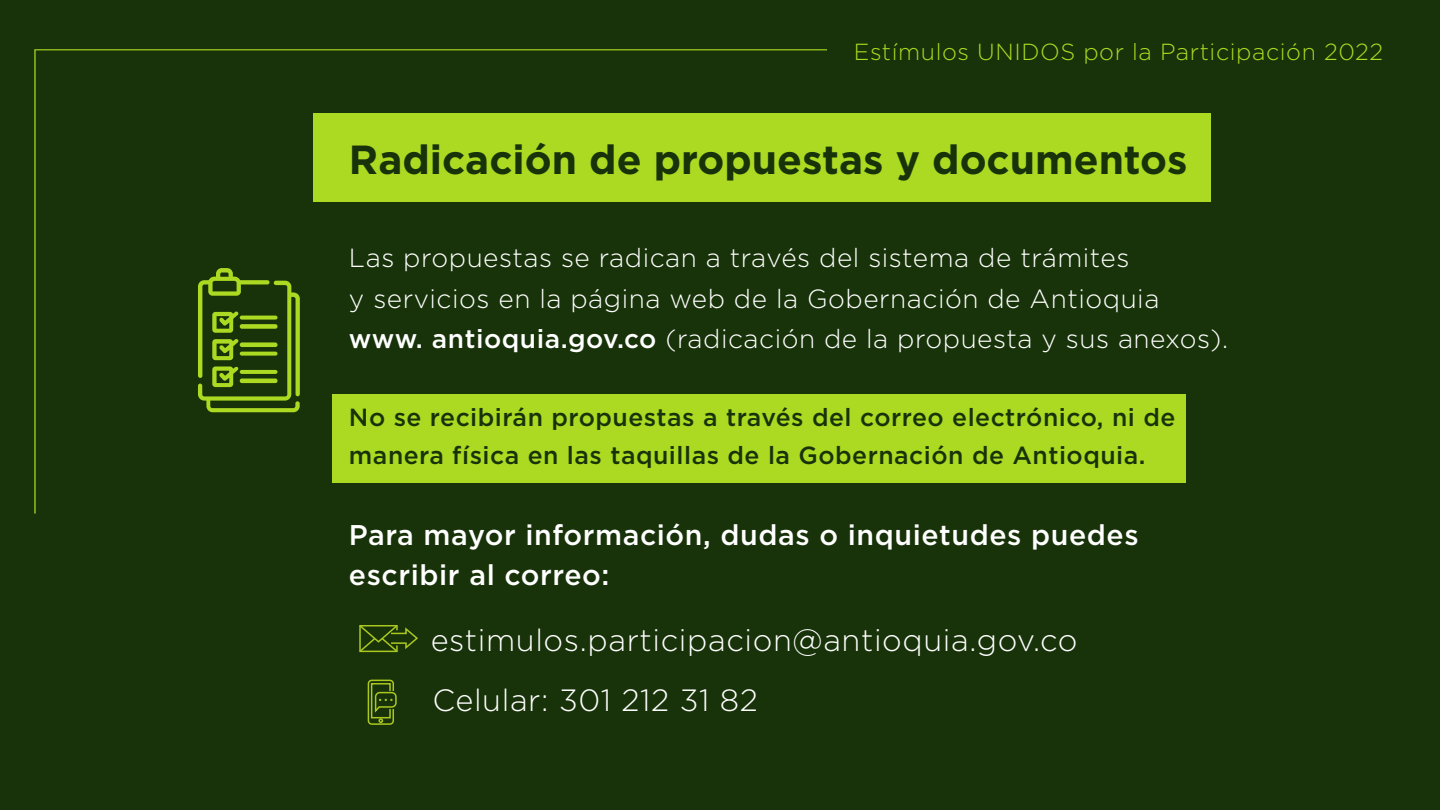
<style>
.page{position:relative;width:1440px;height:810px;background:#183309}
.page>*{position:absolute;margin:0;border:0;box-sizing:border-box;transform-origin:0 0}
.t1{font:700 40.65px "Gotham";color:#183309}
.t2{font:300 30.75px/59.5px "Gotham";letter-spacing:.02em;color:#fff}
.t3{font:500 28.5px/40.5px "Gotham";letter-spacing:.02em;color:#fff}
.t4{font:300 26.25px/40.5px "Gotham";letter-spacing:.02em;color:#fff}
.t5{font:500 24.75px/37.5px "Gotham";letter-spacing:.02em;color:#183309}
.t6{font:300 23.25px "Gotham";letter-spacing:.025em;color:#acda22}
.s1{font-weight:500}
</style>
<div class="page">
<div style="left:313px;top:113px;width:898px;height:89px;background:#acda22"></div>
<div style="left:332px;top:394px;width:854px;height:89px;background:#acda22"></div>
<svg style="left:34px;top:49px;width:793px;height:465px"></svg>
<svg style="left:198px;top:268px;width:102px;height:144px"></svg>
<svg style="left:359px;top:625px;width:59px;height:28px"></svg>
<div style="left:368px;top:680px;width:26px;height:45px;border:2px solid #aac820;border-radius:3px"></div>
<svg style="left:370px;top:682px;width:27px;height:41px"></svg>
<p class="t6" style="left:854px;top:37px;width:531px">Estímulos UNIDOS por la Participación 2022</p>
<h1 class="t1" style="left:349px;top:133px;width:840px">Radicación de propuestas y documentos</h1>
<p class="t4" style="left:349px;top:237px;width:881px">Las propuestas se radican a través del sistema de trámites<br>y servicios en la página web de la Gobernación de Antioquia <span class="s1">www. antioquia.gov.co</span> (radicación de la propuesta y sus anexos).</p>
<p class="t5" style="left:349px;top:398px;width:828px">No se recibirán propuestas a través del correo electrónico, ni de manera física en las taquillas de la Gobernación de Antioquia.</p>
<p class="t3" style="left:349px;top:514px;width:791px">Para mayor información, dudas o inquietudes puedes escribir al correo:</p>
<p class="t2" style="left:431px;top:610px;width:648px">estimulos.participacion@antioquia.gov.co<br>Celular: 301 212 31 82</p>
</div>
